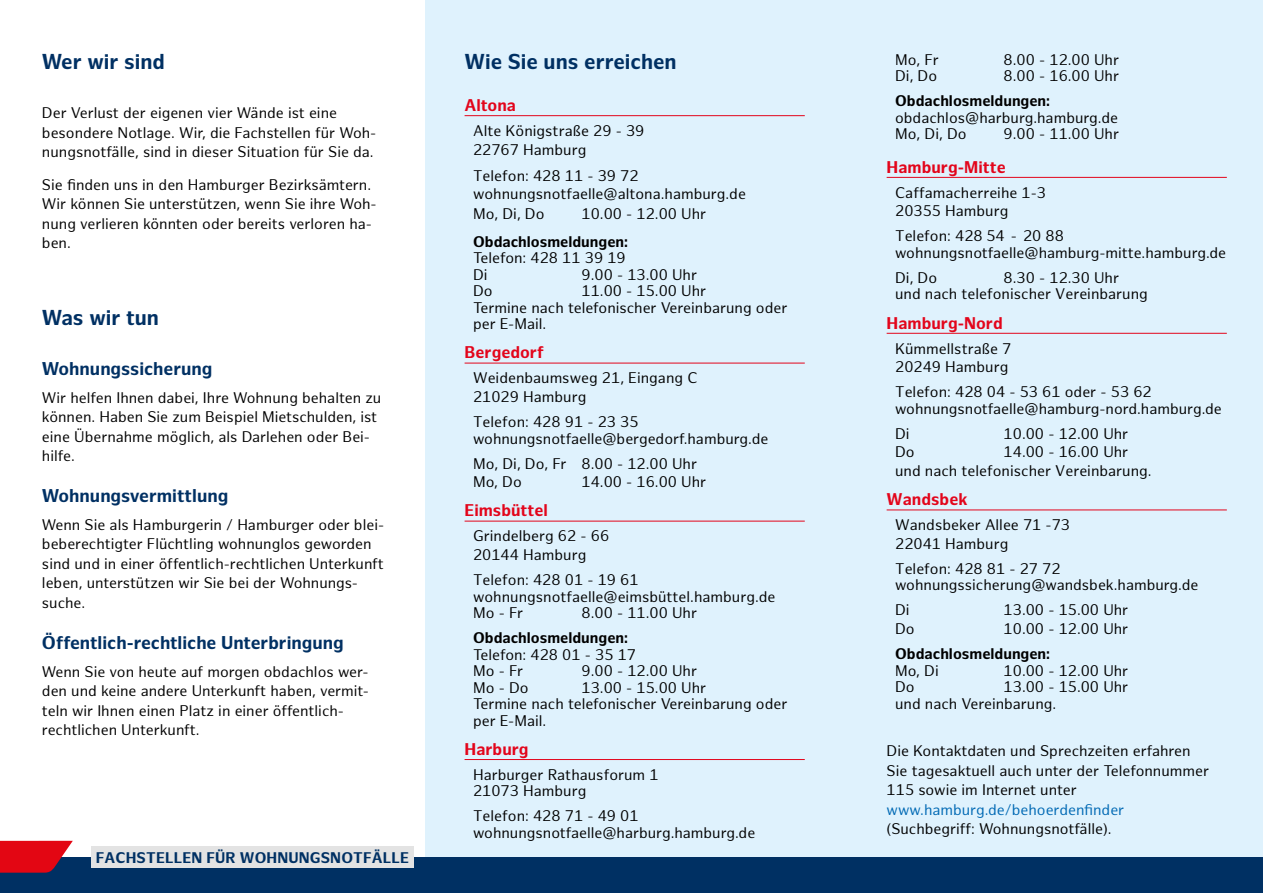
<style>
.page{position:relative;width:1263px;height:893px;background:#fff}
.page>*{position:absolute;margin:0;border:0;box-sizing:border-box;transform-origin:0 0}
.t1{font:700 21px "Hamburg Sans";color:#003063}
.t2{font:700 18px "Hamburg Sans";color:#003063}
.t3{font:700 16.5px "Hamburg Sans";color:#e3051b}
.t4{font:15px/19.5px "Hamburg Sans";color:#000}
.t5{font:700 15px "Hamburg Sans";color:#000}
.t6{font:15px "Hamburg Sans";color:#0069b4}
.t7{font:700 15px "Hamburg Sans";letter-spacing:.01em;color:#003063}
</style>
<div class="page">
<div style="left:425px;top:0;width:838px;height:893px;background:#dff2fd"></div>
<hr style="left:465px;top:115px;width:340px;height:1px;background:#e3051b">
<hr style="left:465px;top:363px;width:340px;height:1px;background:#e3051b">
<hr style="left:465px;top:521px;width:340px;height:1px;background:#e3051b">
<hr style="left:465px;top:759px;width:340px;height:1px;background:#e3051b">
<hr style="left:887px;top:177px;width:340px;height:1px;background:#e3051b">
<hr style="left:887px;top:333px;width:340px;height:1px;background:#e3051b">
<hr style="left:887px;top:510px;width:340px;height:1px;background:#e3051b">
<div style="left:0;top:857px;width:1263px;height:36px;background:#003063"></div>
<svg style="left:0;top:841px;width:73px;height:32px"></svg>
<div style="left:91px;top:846px;width:323px;height:22px;background:#e3e3e3"></div>
<h1 class="t1" style="left:42px;top:49px;width:124px">Wer wir sind</h1>
<p class="t4" style="left:42px;top:104px;width:336px">Der Verlust der eigenen vier Wände ist eine besondere Notlage. Wir, die Fachstellen für Woh&shy;nungsnotfälle, sind in dieser Situation für Sie da.</p>
<p class="t4" style="left:42px;top:175px;width:336px">Sie finden uns in den Hamburger Bezirksämtern.<br>Wir können Sie unterstützen, wenn Sie ihre Woh&shy;nung verlieren könnten oder bereits verloren ha&shy;ben.</p>
<h1 class="t1" style="left:42px;top:306px;width:119px">Was wir tun</h1>
<p class="t2" style="left:42px;top:358px;width:172px">Wohnungssicherung</p>
<p class="t4" style="left:42px;top:388px;width:341px">Wir helfen Ihnen dabei, Ihre Wohnung behalten zu können. Haben Sie zum Beispiel Mietschulden, ist eine Übernahme möglich, als Darlehen oder Bei&shy;hilfe.</p>
<p class="t2" style="left:42px;top:485px;width:188px">Wohnungsvermittlung</p>
<p class="t4" style="left:42px;top:515px;width:344px">Wenn Sie als Hamburgerin / Hamburger oder blei&shy;beberechtigter Flüchtling wohnunglos geworden sind und in einer öffentlich-rechtlichen Unterkunft leben, unterstützen wir Sie bei der Wohnungs&shy;suche.</p>
<p class="t2" style="left:42px;top:632px;width:303px">Öffentlich-rechtliche Unterbringung</p>
<p class="t4" style="left:42px;top:662px;width:329px">Wenn Sie von heute auf morgen obdachlos wer&shy;den und keine andere Unterkunft haben, vermit&shy;teln wir Ihnen einen Platz in einer öffentlich&shy;rechtlichen Unterkunft.</p>
<p class="t7" style="left:96px;top:849px;width:315px">FACHSTELLEN FÜR WOHNUNGSNOTFÄLLE</p>
<h1 class="t1" style="left:465px;top:49px;width:214px">Wie Sie uns erreichen</h1>
<p class="t3" style="left:465px;top:96px;width:53px">Altona</p>
<p class="t4" style="left:473px;top:122px;width:173px;line-height:18.6px">Alte Königstraße 29 - 39<br>22767 Hamburg</p>
<p class="t4" style="left:473px;top:167px;width:274px;line-height:18px">Telefon: 428 11 - 39 72 wohnungsnotfaelle@altona.hamburg.de</p>
<p class="t4" style="left:473px;top:204px;width:73px">Mo, Di, Do</p>
<p class="t4" style="left:582px;top:204px;width:126px">10.00 - 12.00 Uhr</p>
<p class="t5" style="left:473px;top:233px;width:156px">Obdachlosmeldungen:</p>
<p class="t4" style="left:473px;top:250px;width:154px;line-height:16.5px">Telefon: 428 11 39 19<br>Di</p>
<p class="t4" style="left:582px;top:265px;width:117px">9.00 - 13.00 Uhr</p>
<p class="t4" style="left:473px;top:283px;width:316px;line-height:16.5px;text-indent:108px">11.00 - 15.00 Uhr<br>Termine nach telefonischer Vereinbarung oder per E-Mail.</p>
<p class="t3" style="left:465px;top:343px;width:81px">Bergedorf</p>
<p class="t4" style="left:473px;top:369px;width:226px;line-height:18.6px">Weidenbaumsweg 21, Eingang C<br>21029 Hamburg</p>
<p class="t4" style="left:473px;top:414px;width:297px;line-height:16.5px">Telefon: 428 91 - 23 35 wohnungsnotfaelle@bergedorf.hamburg.de</p>
<p class="t4" style="left:473px;top:455px;width:225px;line-height:18.6px">Mo, Di, Do, Fr 8.00 - 12.00 Uhr<br>Mo, Do</p>
<p class="t4" style="left:473px;top:282px;width:21px">Do</p>
<p class="t4" style="left:582px;top:473px;width:126px">14.00 - 16.00 Uhr</p>
<p class="t3" style="left:465px;top:501px;width:85px">Eimsbüttel</p>
<p class="t4" style="left:473px;top:527px;width:138px;line-height:18.6px">Grindelberg 62 - 66<br>20144 Hamburg</p>
<p class="t4" style="left:473px;top:572px;width:304px;line-height:16.5px">Telefon: 428 01 - 19 61 wohnungsnotfaelle@eimsbüttel.hamburg.de<br>Mo - Fr</p>
<p class="t4" style="left:582px;top:604px;width:117px">8.00 - 11.00 Uhr</p>
<p class="t5" style="left:473px;top:629px;width:156px">Obdachlosmeldungen:</p>
<p class="t4" style="left:473px;top:647px;width:164px;line-height:16.5px">Telefon: 428 01 - 35 17<br>Mo - Fr</p>
<p class="t4" style="left:582px;top:662px;width:117px">9.00 - 12.00 Uhr</p>
<p class="t4" style="left:473px;top:680px;width:316px;line-height:16.5px;text-indent:108px">13.00 - 15.00 Uhr<br>Termine nach telefonischer Vereinbarung oder per E-Mail.</p>
<p class="t3" style="left:465px;top:739px;width:66px">Harburg</p>
<p class="t4" style="left:473px;top:767px;width:187px;line-height:16.5px">Harburger Rathausforum 1<br>21073 Hamburg</p>
<p class="t4" style="left:473px;top:808px;width:284px;line-height:16.5px">Telefon: 428 71 - 49 01 wohnungsnotfaelle@harburg.hamburg.de</p>
<p class="t4" style="left:473px;top:678px;width:57px">Mo - Do</p>
<p class="t4" style="left:895px;top:50px;width:45px">Mo, Fr</p>
<p class="t4" style="left:1004px;top:50px;width:117px">8.00 - 12.00 Uhr</p>
<p class="t4" style="left:895px;top:67px;width:44px">Di, Do</p>
<p class="t4" style="left:1004px;top:67px;width:117px">8.00 - 16.00 Uhr</p>
<p class="t5" style="left:895px;top:92px;width:156px">Obdachlosmeldungen:</p>
<p class="t4" style="left:895px;top:110px;width:224px;line-height:16.5px">obdachlos@harburg.hamburg.de<br>Mo, Di, Do</p>
<p class="t4" style="left:1004px;top:125px;width:117px">9.00 - 11.00 Uhr</p>
<p class="t3" style="left:887px;top:157px;width:121px">Hamburg-Mitte</p>
<p class="t4" style="left:895px;top:184px;width:152px;line-height:18.6px">Caffamacherreihe 1-3<br>20355 Hamburg</p>
<p class="t4" style="left:895px;top:228px;width:333px;line-height:16.5px">Telefon: 428 54 - 20 88 wohnungsnotfaelle@hamburg-mitte.hamburg.de</p>
<p class="t4" style="left:895px;top:268px;width:44px">Di, Do</p>
<p class="t4" style="left:895px;top:270px;width:254px;line-height:16.5px;text-indent:108px">8.30 - 12.30 Uhr und nach telefonischer Vereinbarung</p>
<p class="t3" style="left:887px;top:313px;width:118px">Hamburg-Nord</p>
<p class="t4" style="left:895px;top:340px;width:118px;line-height:18.6px">Kümmellstraße 7<br>20249 Hamburg</p>
<p class="t4" style="left:895px;top:384px;width:328px;line-height:16.5px">Telefon: 428 04 - 53 61 oder - 53 62 wohnungsnotfaelle@hamburg-nord.hamburg.de</p>
<p class="t4" style="left:895px;top:424px;width:16px">Di</p>
<p class="t4" style="left:1004px;top:424px;width:126px">10.00 - 12.00 Uhr</p>
<p class="t4" style="left:895px;top:443px;width:21px">Do</p>
<p class="t4" style="left:895px;top:443px;width:258px;line-height:18.6px;text-indent:108px">14.00 - 16.00 Uhr und nach telefonischer Vereinbarung.</p>
<p class="t3" style="left:887px;top:490px;width:82px">Wandsbek</p>
<p class="t4" style="left:895px;top:516px;width:176px;line-height:18.6px">Wandsbeker Allee 71 -73<br>22041 Hamburg</p>
<p class="t4" style="left:895px;top:561px;width:305px;line-height:16.5px">Telefon: 428 81 - 27 72 wohnungssicherung@wandsbek.hamburg.de</p>
<p class="t4" style="left:895px;top:601px;width:16px">Di</p>
<p class="t4" style="left:1004px;top:601px;width:126px">13.00 - 15.00 Uhr</p>
<p class="t4" style="left:895px;top:620px;width:21px">Do</p>
<p class="t4" style="left:1004px;top:620px;width:126px">10.00 - 12.00 Uhr</p>
<p class="t5" style="left:895px;top:645px;width:156px">Obdachlosmeldungen:</p>
<p class="t4" style="left:895px;top:661px;width:45px">Mo, Di</p>
<p class="t4" style="left:1004px;top:661px;width:126px">10.00 - 12.00 Uhr</p>
<p class="t4" style="left:895px;top:678px;width:21px">Do</p>
<p class="t4" style="left:895px;top:679px;width:235px;line-height:16.5px;text-indent:108px">13.00 - 15.00 Uhr und nach Vereinbarung.</p>
<p class="t4" style="left:887px;top:742px;width:324px">Die Kontaktdaten und Sprechzeiten erfahren<br>Sie tagesaktuell auch unter der Telefonnummer<br>115 sowie im Internet unter</p>
<p class="t6" style="left:887px;top:801px;width:239px">www.hamburg.de/behoerdenfinder</p>
<p class="t4" style="left:887px;top:820px;width:226px">(Suchbegriff: Wohnungsnotfälle).</p>
</div>
